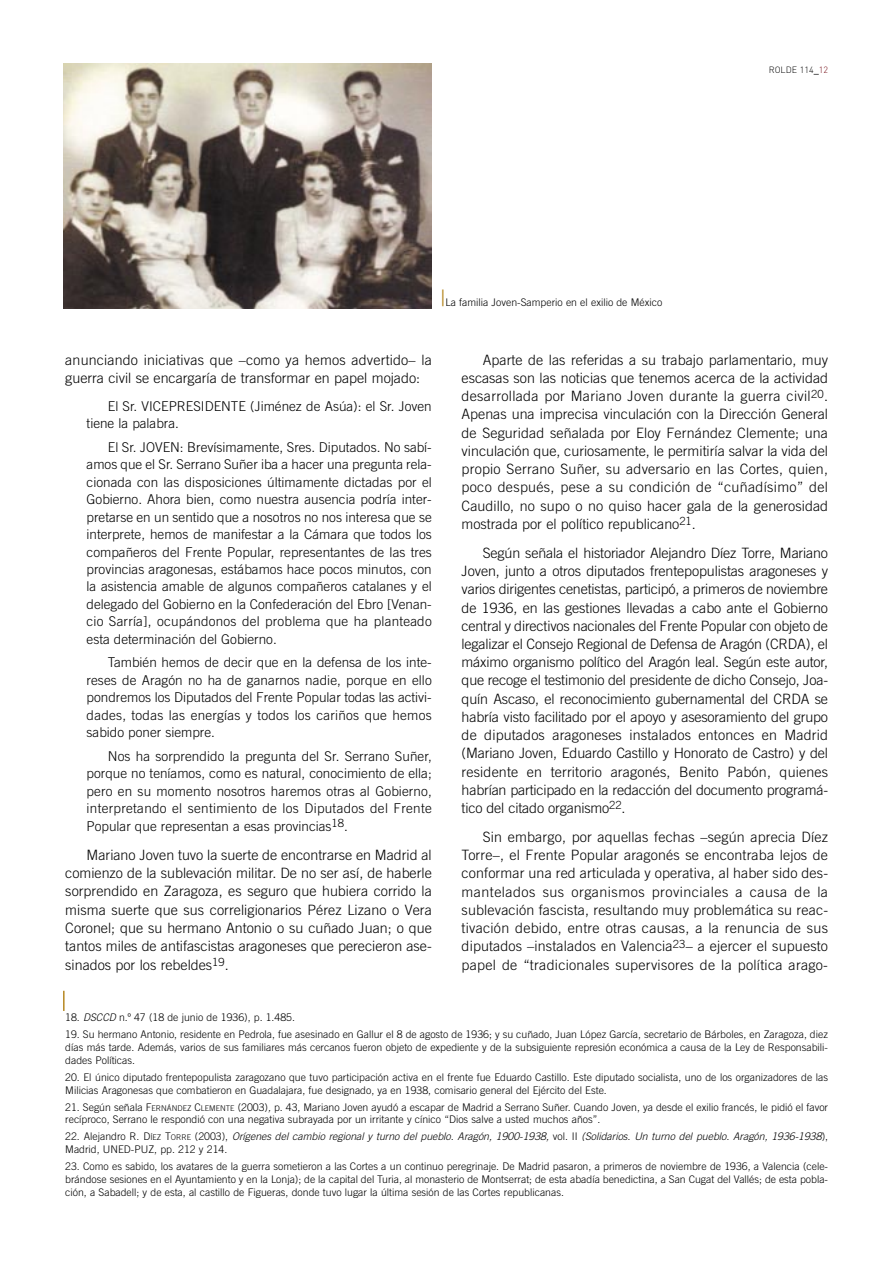
<style>
.page{position:relative;width:893px;height:1263px;background:#fff}
.page>*{position:absolute;margin:0;border:0;box-sizing:border-box;transform-origin:0 0}
.t1{font:300 14.25px/18.3px "Trade Gothic";color:#000;text-align:justify}
.t2{font:300 13.5px/17.4px "Trade Gothic";color:#000;text-align:justify}
.t3{font:300 10.5px/12.8px "Trade Gothic";color:#000;text-align:justify}
.t4{font:italic 300 10.5px/12.8px "Trade Gothic";color:#000}
.t5{font:300 9px "DIN";color:#000}
.s1{font-weight:500}
.s2{color:#77121b}
.s3{font-size:22.5px;color:#b68822}
.s4{font-style:italic}
.s5{font-size:7.8px}
.s6{font-style:normal}
.s7{font-style:normal;font-size:7.8px}
</style>
<div class="page">
<hr style="left:63px;top:991px;width:2px;height:20px;background:#b68822">
<img style="left:64px;top:64px;width:367px;height:244px">
<p class="t5" style="left:768px;top:66px;width:61px">ROLDE 114<span class="s1">_</span><span class="s2">12</span></p>
<p class="t3" style="left:440px;top:297px;width:223px"><span class="s3">|</span>La familia Joven-Samperio en el exilio de México</p>
<p class="t1" style="left:65px;top:352px;width:368px;line-height:17.9px">anunciando iniciativas que –como ya hemos advertido– la guerra civil se encargaría de transformar en papel mojado:</p>
<p class="t2" style="left:87px;top:398px;width:347px;text-indent:21px">El Sr. VICEPRESIDENTE (Jiménez de Asúa): el Sr. Joven tiene la palabra.</p>
<p class="t2" style="left:87px;top:440px;width:347px;text-indent:21px">El Sr. JOVEN: Brevísimamente, Sres. Diputados. No sabí&shy;amos que el Sr. Serrano Suñer iba a hacer una pregunta rela&shy;cionada con las disposiciones últimamente dictadas por el Gobierno. Ahora bien, como nuestra ausencia podría inter&shy;pretarse en un sentido que a nosotros no nos interesa que se interprete, hemos de manifestar a la Cámara que todos los compañeros del Frente Popular, representantes de las tres provincias aragonesas, estábamos hace pocos minutos, con la asistencia amable de algunos compañeros catalanes y el delegado del Gobierno en la Confederación del Ebro [Venan&shy;cio Sarría], ocupándonos del problema que ha planteado esta determinación del Gobierno.</p>
<p class="t2" style="left:87px;top:655px;width:347px;text-indent:21px">También hemos de decir que en la defensa de los inte&shy;reses de Aragón no ha de ganarnos nadie, porque en ello pondremos los Diputados del Frente Popular todas las activi&shy;dades, todas las energías y todos los cariños que hemos sabido poner siempre.</p>
<p class="t2" style="left:87px;top:749px;width:347px;text-indent:21px">Nos ha sorprendido la pregunta del Sr. Serrano Suñer, porque no teníamos, como es natural, conocimiento de ella; pero en su momento nosotros haremos otras al Gobierno, interpretando el sentimiento de los Diputados del Frente Popular que representan a esas provincias<sup>18</sup>.</p>
<p class="t1" style="left:65px;top:847px;width:368px;text-indent:21px">Mariano Joven tuvo la suerte de encontrarse en Madrid al comienzo de la sublevación militar. De no ser así, de haberle sorprendido en Zaragoza, es seguro que hubiera corrido la misma suerte que sus correligionarios Pérez Lizano o Vera Coronel; que su hermano Antonio o su cuñado Juan; o que tantos miles de antifascistas aragoneses que perecieron ase&shy;sinados por los rebeldes<sup>19</sup>.</p>
<p class="t1" style="left:461px;top:352px;width:368px;text-indent:21px">Aparte de las referidas a su trabajo parlamentario, muy escasas son las noticias que tenemos acerca de la actividad desarrollada por Mariano Joven durante la guerra civil<sup>20</sup>.<br>Apenas una imprecisa vinculación con la Dirección General de Seguridad señalada por Eloy Fernández Clemente; una vinculación que, curiosamente, le permitiría salvar la vida del propio Serrano Suñer, su adversario en las Cortes, quien, poco después, pese a su condición de “cuñadísimo” del Caudillo, no supo o no quiso hacer gala de la generosidad mostrada por el político republicano<sup>21</sup>.</p>
<p class="t1" style="left:461px;top:545px;width:368px;text-indent:21px">Según señala el historiador Alejandro Díez Torre, Mariano Joven, junto a otros diputados frentepopulistas aragoneses y varios dirigentes cenetistas, participó, a primeros de noviembre de 1936, en las gestiones llevadas a cabo ante el Gobierno central y directivos nacionales del Frente Popular con objeto de legalizar el Consejo Regional de Defensa de Aragón (CRDA), el máximo organismo político del Aragón leal. Según este autor, que recoge el testimonio del presidente de dicho Consejo, Joa&shy;quín Ascaso, el reconocimiento gubernamental del CRDA se habría visto facilitado por el apoyo y asesoramiento del grupo de diputados aragoneses instalados entonces en Madrid (Mariano Joven, Eduardo Castillo y Honorato de Castro) y del residente en territorio aragonés, Benito Pabón, quienes habrían participado en la redacción del documento programá&shy;tico del citado organismo<sup>22</sup>.</p>
<p class="t1" style="left:461px;top:829px;width:368px;text-indent:21px">Sin embargo, por aquellas fechas –según aprecia Díez Torre–, el Frente Popular aragonés se encontraba lejos de conformar una red articulada y operativa, al haber sido des&shy;mantelados sus organismos provinciales a causa de la sublevación fascista, resultando muy problemática su reac&shy;tivación debido, entre otras causas, a la renuncia de sus diputados –instalados en Valencia<sup>23</sup>– a ejercer el supuesto papel de “tradicionales supervisores de la política arago-</p>
<p class="t3" style="left:65px;top:1012px;width:231px">18. <span class="s4">DSCCD</span> n.º 47 (18 de junio de 1936), p. 1.485.</p>
<p class="t3" style="left:65px;top:1029px;width:764px">19. Su hermano Antonio, residente en Pedrola, fue asesinado en Gallur el 8 de agosto de 1936; y su cuñado, Juan López García, secretario de Bárboles, en Zaragoza, diez días más tarde. Además, varios de sus familiares más cercanos fueron objeto de expediente y de la subsiguiente represión económica a causa de la Ley de Responsabili&shy;dades Políticas.</p>
<p class="t3" style="left:65px;top:1072px;width:764px">20. El único diputado frentepopulista zaragozano que tuvo participación activa en el frente fue Eduardo Castillo. Este diputado socialista, uno de los organizadores de las<br>Milicias Aragonesas que combatieron en Guadalajara, fue designado, ya en 1938, comisario general del Ejército del Este.</p>
<p class="t3" style="left:65px;top:1101px;width:764px">21. Según señala F<span class="s5">ERNÁNDEZ</span> C<span class="s5">LEMENTE</span> (2003)<span class="s4">,</span> p. 43, Mariano Joven ayudó a escapar de Madrid a Serrano Suñer. Cuando Joven, ya desde el exilio francés, le pidió el favor recíproco, Serrano le respondió con una negativa subrayada por un irritante y cínico “Dios salve a usted muchos años”.</p>
<p class="t4" style="left:65px;top:1131px;width:764px"><span class="s6">22. Alejandro R. D</span><span class="s7">ÍEZ</span> <span class="s6">T</span><span class="s7">ORRE</span> <span class="s6">(2003),</span> Orígenes del cambio regional y turno del pueblo. Aragón, 1900-1938, <span class="s6">vol. II</span> (Solidarios. Un turno del pueblo. Aragón, 1936-1938<span class="s6">),<br>Madrid, UNED-PUZ, pp. 212 y 214.</span></p>
<p class="t3" style="left:65px;top:1161px;width:764px">23. Como es sabido, los avatares de la guerra sometieron a las Cortes a un continuo peregrinaje. De Madrid pasaron, a primeros de noviembre de 1936, a Valencia (cele&shy;brándose sesiones en el Ayuntamiento y en la Lonja); de la capital del Turia, al monasterio de Montserrat; de esta abadía benedictina, a San Cugat del Vallés; de esta pobla&shy;ción, a Sabadell; y de esta, al castillo de Figueras, donde tuvo lugar la última sesión de las Cortes republicanas.</p>
</div>
